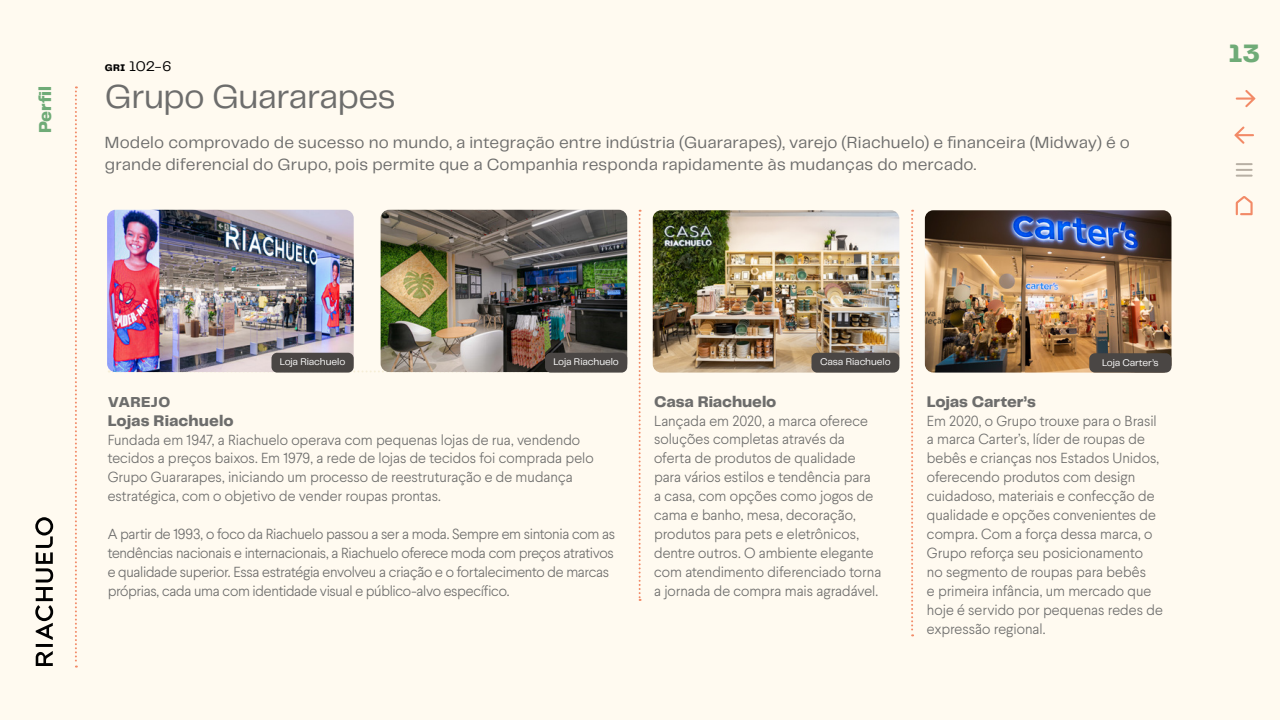
<style>
.page{position:relative;width:1280px;height:720px;background:#fffaf0}
.page>*{position:absolute;margin:0;border:0;box-sizing:border-box;transform-origin:0 0}
.t1{font:34.5px "PP Telegraf";letter-spacing:-.015em;color:#6d6d6c}
.t2{font:800 26.3px "PP Telegraf";color:#6fab77}
.t3{font:800 18px "PP Telegraf";letter-spacing:-.005em;color:#6fab77}
.t4{font:16.8px/22px "PP Telegraf";letter-spacing:.01em;color:#6d6d6c}
.t5{font:800 16px "PP Telegraf";letter-spacing:-.005em;color:#6d6d6c}
.t6{font:800 15px "PP Telegraf";letter-spacing:.02em;color:#6d6d6c}
.t7{font:300 14.5px/19px "Larsseit";letter-spacing:-.005em;color:#6d6d6c}
.t8{font:14.5px "PP Telegraf";color:#000}
.t9{font:10px "PP Telegraf";letter-spacing:-.01em;color:#fff}
.s1{font-weight:800;font-size:10px}
</style>
<div class="page">
<svg style="left:35px;top:517px;width:18px;height:149px"></svg>
<svg style="left:75px;top:86px;width:2px;height:582px"></svg>
<svg style="left:354px;top:370px;width:26px;height:2px"></svg>
<img style="left:653px;top:210px;width:246px;height:163px">
<img style="left:381px;top:210px;width:246px;height:162px">
<img style="left:107px;top:210px;width:247px;height:162px">
<img style="left:925px;top:210px;width:246px;height:163px">
<div style="left:545px;top:353px;width:82px;height:20px;background:#4a4644;border-radius:6px"></div>
<div style="left:271px;top:353px;width:83px;height:20px;background:#4a4644;border-radius:6px"></div>
<div style="left:811px;top:353px;width:88px;height:20px;background:#4a4644;border-radius:6px"></div>
<div style="left:1089px;top:353px;width:82px;height:20px;background:#4a4644;border-radius:6px"></div>
<svg style="left:639px;top:210px;width:2px;height:391px"></svg>
<svg style="left:911px;top:210px;width:2px;height:426px"></svg>
<svg style="left:1234px;top:127px;width:20px;height:17px"></svg>
<svg style="left:1236px;top:90px;width:19px;height:17px"></svg>
<svg style="left:1236px;top:196px;width:17px;height:19px"></svg>
<svg style="left:1237px;top:163px;width:15px;height:14px"></svg>
<p class="t3" style="left:33px;top:133px;width:49px;rotate:-90deg">Perfil</p>
<p class="t8" style="left:105px;top:56px;width:68px"><span class="s1">GRI</span> 102-6</p>
<h1 class="t1" style="left:105px;top:73px;width:292px">Grupo Guararapes</h1>
<p class="t4" style="left:105px;top:131px;width:1027px">Modelo comprovado de sucesso no mundo, a integração entre indústria (Guararapes), varejo (Riachuelo) e financeira (Midway) é o grande diferencial do Grupo, pois permite que a Companhia responda rapidamente às mudanças do mercado.</p>
<h2 class="t2" style="left:1228px;top:35px;width:33px">13</h2>
<p class="t9" style="left:280px;top:355px;width:67px">Loja Riachuelo</p>
<p class="t9" style="left:553px;top:355px;width:67px">Loja Riachuelo</p>
<p class="t9" style="left:820px;top:355px;width:72px">Casa Riachuelo</p>
<p class="t9" style="left:1102px;top:356px;width:58px">Loja Carter’s</p>
<p class="t6" style="left:108px;top:391px;width:64px">VAREJO</p>
<p class="t5" style="left:108px;top:409px;width:127px">Lojas Riachuelo</p>
<p class="t7" style="left:108px;top:430px;width:488px">Fundada em 1947, a Riachuelo operava com pequenas lojas de rua, vendendo tecidos a preços baixos. Em 1979, a rede de lojas de tecidos foi comprada pelo Grupo Guararapes, iniciando um processo de reestruturação e de mudança estratégica, com o objetivo de vender roupas prontas.</p>
<p class="t7" style="left:108px;top:525px;width:509px">A partir de 1993, o foco da Riachuelo passou a ser a moda. Sempre em sintonia com as tendências nacionais e internacionais, a Riachuelo oferece moda com preços atrativos e qualidade superior. Essa estratégia envolveu a criação e o fortalecimento de marcas próprias, cada uma com identidade visual e público-alvo específico.</p>
<p class="t5" style="left:654px;top:390px;width:124px">Casa Riachuelo</p>
<p class="t7" style="left:654px;top:411px;width:229px">Lançada em 2020, a marca oferece soluções completas através da oferta de produtos de qualidade para vários estilos e tendência para a casa, com opções como jogos de cama e banho, mesa, decoração, produtos para pets e eletrônicos, dentre outros. O ambiente elegante com atendimento diferenciado torna a jornada de compra mais agradável.</p>
<p class="t5" style="left:927px;top:390px;width:111px">Lojas Carter’s</p>
<p class="t7" style="left:927px;top:411px;width:237px">Em 2020, o Grupo trouxe para o Brasil a marca Carter’s, líder de roupas de bebês e crianças nos Estados Unidos, oferecendo produtos com design cuidadoso, materiais e confecção de qualidade e opções convenientes de compra. Com a força dessa marca, o Grupo reforça seu posicionamento<br>no segmento de roupas para bebês<br>e primeira infância, um mercado que hoje é servido por pequenas redes de expressão regional.</p>
</div>
